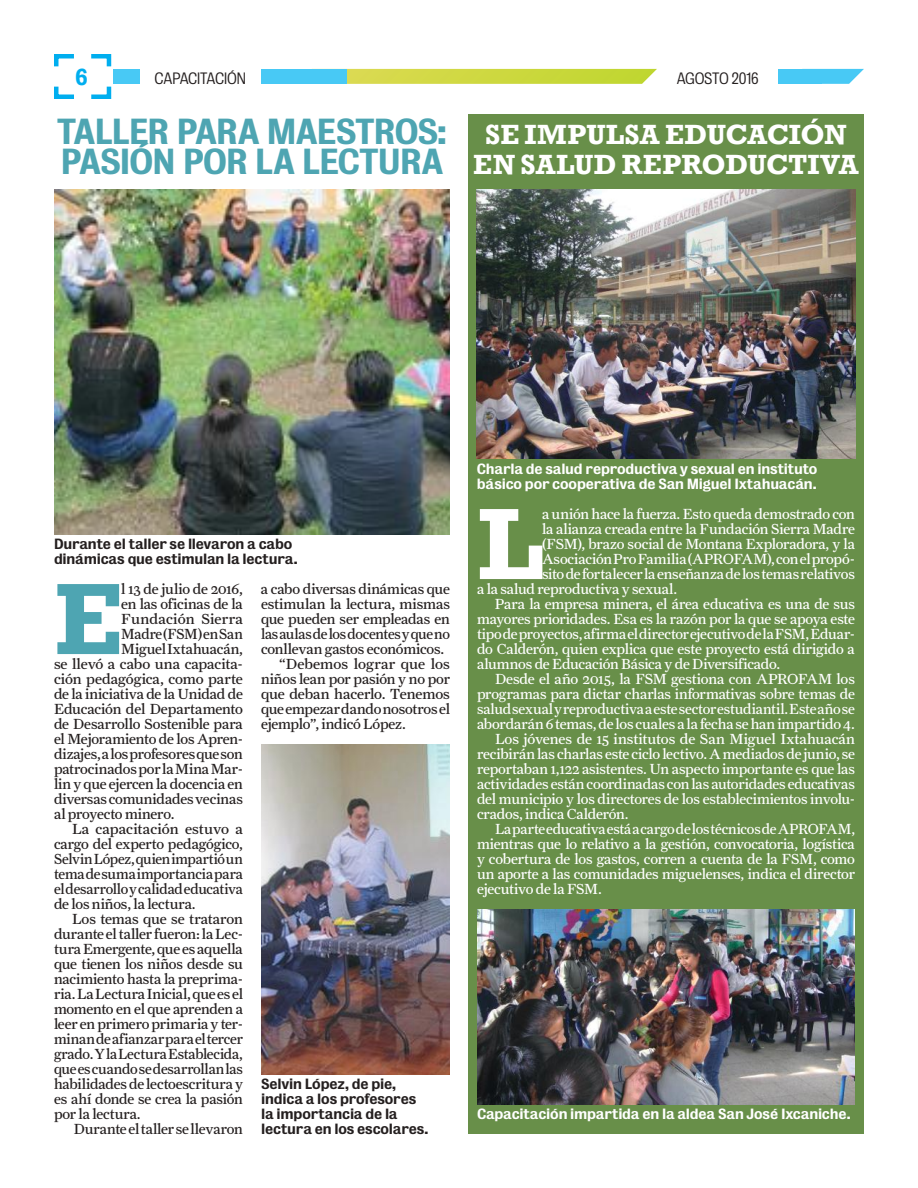
<style>
.page{position:relative;width:918px;height:1188px;background:#fff}
.page>*{position:absolute;margin:0;border:0;box-sizing:border-box;transform-origin:0 0}
.t1{font:700 103.05px "Rockwell";color:#4ea5b2}
.t2{font:700 103.05px "Rockwell";color:#fff}
.t3{font:500 33px/30px "Bureau Grot";letter-spacing:-.035em;color:#4ea5b2}
.t4{font:700 28.5px/30px "Rockwell";color:#fff;text-align:center}
.t5{font:700 24px "Rockwell";color:#00aeef}
.t6{font:300 15px "Bureau Grot";letter-spacing:-.02em;color:#241f1f}
.t7{font:14.7px "Farnham Text";letter-spacing:-.01em;color:#fff}
.t8{font:14.7px "Farnham Text";letter-spacing:-.01em;color:#241f1f}
.t9{font:14.7px "Farnham Text";letter-spacing:.01em;color:#241f1f}
.t10{font:500 13.5px/15px "Bureau Grot";letter-spacing:-.015em;color:#241f1f}
.t11{font:500 13.5px/15px "Bureau Grot";letter-spacing:-.015em;color:#fff}
</style>
<div class="page">
<svg style="left:346px;top:69px;width:311px;height:15px;background:#ced946"></svg>
<svg style="left:91px;top:54px;width:21px;height:45px"></svg>
<svg style="left:54px;top:54px;width:20px;height:45px"></svg>
<svg style="left:822px;top:69px;width:42px;height:15px"></svg>
<div style="left:113px;top:69px;width:27px;height:15px;background:#48c9f5"></div>
<div style="left:778px;top:69px;width:44px;height:15px;background:#48c9f5"></div>
<div style="left:261px;top:69px;width:85px;height:15px;background:#48c9f5"></div>
<img style="left:54px;top:189px;width:396px;height:345px">
<img style="left:261px;top:744px;width:189px;height:330px">
<div style="left:468px;top:114px;width:396px;height:1020px;background:#688f49"></div>
<img style="left:477px;top:189px;width:378px;height:270px">
<img style="left:477px;top:909px;width:378px;height:195px">
<h3 class="t5" style="left:75px;top:62px;width:15px">6</h3>
<p class="t6" style="left:155px;top:70px;width:93px">CAPACITACIÓN</p>
<p class="t6" style="left:677px;top:70px;width:83px">AGOSTO 2016</p>
<h2 class="t3" style="left:57px;top:117px;width:392px">TALLER PARA MAESTROS:<br>PASIÓN POR LA LECTURA</h2>
<h3 class="t4" style="left:473px;top:119px;width:387px">SE IMPULSA EDUCACIÓN<br>EN SALUD REPRODUCTIVA</h3>
<p class="t10" style="left:54px;top:537px;width:245px">Durante el taller se llevaron a cabo dinámicas que estimulan la lectura.</p>
<h1 class="t1" style="left:54px;top:557px;width:70px">E</h1>
<p class="t8" style="left:121px;top:580px;width:123px">l 13 de julio de 2016,</p>
<p class="t8" style="left:121px;top:595px;width:123px">en las oficinas de la</p>
<p class="t9" style="left:121px;top:610px;width:123px">Fundación Sierra</p>
<p class="t8" style="left:121px;top:625px;width:123px">Madre (FSM) en San</p>
<p class="t8" style="left:121px;top:640px;width:123px">Miguel Ixtahuacán,</p>
<p class="t8" style="left:54px;top:655px;width:191px">se llevó a cabo una capacita-</p>
<p class="t8" style="left:54px;top:670px;width:190px">ción pedagógica, como parte</p>
<p class="t8" style="left:54px;top:685px;width:191px">de la iniciativa de la Unidad de</p>
<p class="t8" style="left:54px;top:700px;width:190px">Educación del Departamento</p>
<p class="t8" style="left:54px;top:715px;width:190px">de Desarrollo Sostenible para</p>
<p class="t8" style="left:54px;top:730px;width:190px">el Mejoramiento de los Apren-</p>
<p class="t8" style="left:54px;top:745px;width:191px">dizajes, a los profesores que son</p>
<p class="t8" style="left:54px;top:760px;width:190px">patrocinados por la Mina Mar-</p>
<p class="t8" style="left:54px;top:775px;width:191px">lin y que ejercen la docencia en</p>
<p class="t8" style="left:54px;top:790px;width:190px">diversas comunidades vecinas</p>
<p class="t8" style="left:54px;top:805px;width:122px">al proyecto minero.</p>
<p class="t8" style="left:72px;top:820px;width:172px">La capacitación estuvo a</p>
<p class="t8" style="left:54px;top:835px;width:191px">cargo del experto pedagógico,</p>
<p class="t8" style="left:54px;top:850px;width:190px">Selvin López, quien impartió un</p>
<p class="t8" style="left:54px;top:865px;width:191px">tema de suma importancia para</p>
<p class="t8" style="left:54px;top:880px;width:191px">el desarrollo y calidad educativa</p>
<p class="t8" style="left:54px;top:895px;width:143px">de los niños, la lectura.</p>
<p class="t8" style="left:72px;top:910px;width:173px">Los temas que se trataron</p>
<p class="t8" style="left:54px;top:925px;width:190px">durante el taller fueron: la Lec-</p>
<p class="t8" style="left:54px;top:940px;width:190px">tura Emergente, que es aquella</p>
<p class="t8" style="left:54px;top:955px;width:190px">que tienen los niños desde su</p>
<p class="t8" style="left:54px;top:970px;width:190px">nacimiento hasta la preprima-</p>
<p class="t8" style="left:54px;top:985px;width:190px">ria. La Lectura Inicial, que es el</p>
<p class="t8" style="left:54px;top:1000px;width:191px">momento en el que aprenden a</p>
<p class="t8" style="left:54px;top:1015px;width:190px">leer en primero primaria y ter-</p>
<p class="t8" style="left:54px;top:1030px;width:190px">minan de afianzar para el tercer</p>
<p class="t8" style="left:54px;top:1045px;width:190px">grado. Y la Lectura Establecida,</p>
<p class="t8" style="left:54px;top:1060px;width:191px">que es cuando se desarrollan las</p>
<p class="t8" style="left:54px;top:1075px;width:191px">habilidades de lectoescritura y</p>
<p class="t8" style="left:54px;top:1090px;width:191px">es ahí donde se crea la pasión</p>
<p class="t8" style="left:54px;top:1105px;width:88px">por la lectura.</p>
<p class="t8" style="left:74px;top:1120px;width:171px">Durante el taller se llevaron</p>
<p class="t8" style="left:261px;top:580px;width:190px">a cabo diversas dinámicas que</p>
<p class="t8" style="left:261px;top:595px;width:191px">estimulan la lectura, mismas</p>
<p class="t8" style="left:261px;top:610px;width:190px">que pueden ser empleadas en</p>
<p class="t8" style="left:261px;top:625px;width:191px">las aulas de los docentes y que no</p>
<p class="t8" style="left:261px;top:640px;width:185px">conllevan gastos económicos.</p>
<p class="t8" style="left:279px;top:655px;width:172px">“Debemos lograr que los</p>
<p class="t8" style="left:261px;top:670px;width:190px">niños lean por pasión y no por</p>
<p class="t8" style="left:261px;top:685px;width:190px">que deban hacerlo. Tenemos</p>
<p class="t8" style="left:261px;top:700px;width:191px">que empezar dando nosotros el</p>
<p class="t8" style="left:261px;top:715px;width:146px">ejemplo”, indicó López.</p>
<p class="t10" style="left:261px;top:1077px;width:169px">Selvin López, de pie, indica a los profesores la importancia de la lectura en los escolares.</p>
<p class="t11" style="left:477px;top:462px;width:342px">Charla de salud reproductiva y sexual en instituto básico por cooperativa de San Miguel Ixtahuacán.</p>
<h1 class="t2" style="left:477px;top:482px;width:68px">L</h1>
<p class="t7" style="left:542px;top:505px;width:314px">a unión hace la fuerza. Esto queda demostrado con</p>
<p class="t7" style="left:542px;top:520px;width:315px">la alianza creada entre la Fundación Sierra Madre</p>
<p class="t7" style="left:542px;top:535px;width:315px">(FSM), brazo social de Montana Exploradora, y la</p>
<p class="t7" style="left:542px;top:550px;width:314px">Asociación Pro Familia (APROFAM), con el propó-</p>
<p class="t7" style="left:542px;top:565px;width:314px">sito de fortalecer la enseñanza de los temas relativos</p>
<p class="t7" style="left:477px;top:580px;width:202px">a la salud reproductiva y sexual.</p>
<p class="t7" style="left:495px;top:595px;width:362px">Para la empresa minera, el área educativa es una de sus</p>
<p class="t7" style="left:477px;top:610px;width:379px">mayores prioridades. Esa es la razón por la que se apoya este</p>
<p class="t7" style="left:477px;top:625px;width:379px">tipo de proyectos, afirma el director ejecutivo de la FSM, Eduar-</p>
<p class="t7" style="left:477px;top:640px;width:379px">do Calderón, quien explica que este proyecto está dirigido a</p>
<p class="t7" style="left:477px;top:655px;width:305px">alumnos de Educación Básica y de Diversificado.</p>
<p class="t7" style="left:495px;top:670px;width:361px">Desde el año 2015, la FSM gestiona con APROFAM los</p>
<p class="t7" style="left:477px;top:685px;width:380px">programas para dictar charlas informativas sobre temas de</p>
<p class="t7" style="left:477px;top:700px;width:380px">salud sexual y reproductiva a este sector estudiantil. Este año se</p>
<p class="t7" style="left:477px;top:715px;width:380px">abordarán 6 temas, de los cuales a la fecha se han impartido 4.</p>
<p class="t7" style="left:495px;top:730px;width:362px">Los jóvenes de 15 institutos de San Miguel Ixtahuacán</p>
<p class="t7" style="left:477px;top:745px;width:380px">recibirán las charlas este ciclo lectivo. A mediados de junio, se</p>
<p class="t7" style="left:477px;top:760px;width:379px">reportaban 1,122 asistentes. Un aspecto importante es que las</p>
<p class="t7" style="left:477px;top:775px;width:379px">actividades están coordinadas con las autoridades educativas</p>
<p class="t7" style="left:477px;top:790px;width:379px">del municipio y los directores de los establecimientos involu-</p>
<p class="t7" style="left:477px;top:805px;width:153px">crados, indica Calderón.</p>
<p class="t7" style="left:495px;top:820px;width:362px">La parte educativa está a cargo de los técnicos de APROFAM,</p>
<p class="t7" style="left:477px;top:835px;width:380px">mientras que lo relativo a la gestión, convocatoria, logística</p>
<p class="t7" style="left:477px;top:850px;width:379px">y cobertura de los gastos, corren a cuenta de la FSM, como</p>
<p class="t7" style="left:477px;top:865px;width:379px">un aporte a las comunidades miguelenses, indica el director</p>
<p class="t7" style="left:477px;top:880px;width:127px">ejecutivo de la FSM.</p>
<p class="t11" style="left:477px;top:1107px;width:375px">Capacitación impartida en la aldea San José Ixcaniche.</p>
</div>
